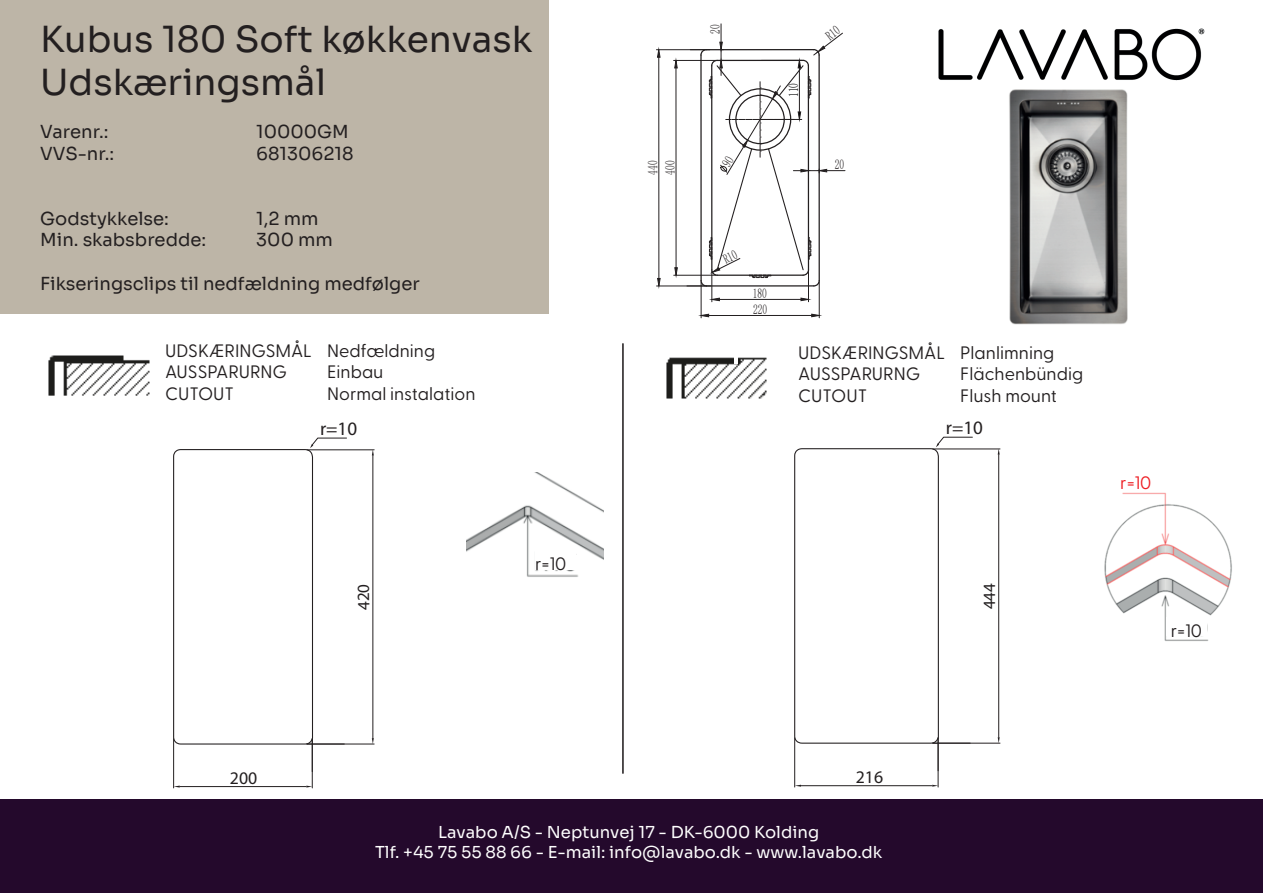
<style>
.page{position:relative;width:1263px;height:893px;background:#fff}
.page>*{position:absolute;margin:0;border:0;box-sizing:border-box;transform-origin:0 0}
.t1{font:36px/43.2px "Sora";color:#231f20}
.t2{font:19.05px "Myriad Pro";color:#231f20}
.t3{font:18px/21.6px "Greycliff CF";color:#231f20}
.t4{font:18px "Sora";color:#231f20}
.t5{font:18px "Greycliff CF";color:#ee1d23}
.t6{font:17.85px "Myriad Pro";color:#231f20}
.t7{font:17.1px "Myriad Pro";letter-spacing:-.01em;color:#231f20}
.t8{font:16.5px/19.8px "Sora";color:#fff;text-align:center}
.t9{font:13.5px/17.2px "Sim Sun";color:#231f20;scale:.7 1}
.t10{font:13.5px "Sim Sun";color:#000001;scale:.7 1}
</style>
<div class="page">
<div style="left:0;top:800px;width:1263px;height:93px;background:#24092c"></div>
<div style="left:0;top:0;width:548px;height:313px;background:#bdb5a7"></div>
<hr style="left:622px;top:343px;width:2px;height:431px;background:#231f20">
<img style="left:467px;top:472px;width:137px;height:105px">
<div style="left:535px;top:546px;width:41px;height:24px;background:#fff"></div>
<div style="left:566px;top:555px;width:26px;height:15px;background:#fff"></div>
<img style="left:1104px;top:492px;width:128px;height:149px">
<div style="left:1166px;top:617px;width:41px;height:19px;background:#fff"></div>
<img style="left:48px;top:355px;width:102px;height:41px">
<img style="left:666px;top:357px;width:101px;height:42px">
<hr style="left:312px;top:739px;width:1px;height:49px;background:#231f20">
<hr style="left:173px;top:739px;width:1px;height:49px;background:#231f20">
<hr style="left:180px;top:786px;width:126px;height:1px;background:#231f20">
<hr style="left:307px;top:744px;width:67px;height:1px;background:#231f20">
<hr style="left:307px;top:449px;width:67px;height:1px;background:#231f20">
<hr style="left:372px;top:455px;width:1px;height:283px;background:#231f20">
<svg style="left:372px;top:738px;width:2px;height:6px"></svg>
<svg style="left:173px;top:437px;width:174px;height:308px"></svg>
<hr style="left:938px;top:738px;width:1px;height:49px;background:#231f20">
<hr style="left:794px;top:738px;width:1px;height:49px;background:#231f20">
<hr style="left:801px;top:785px;width:131px;height:1px;background:#231f20">
<hr style="left:933px;top:743px;width:67px;height:1px;background:#231f20">
<hr style="left:933px;top:449px;width:67px;height:1px;background:#231f20">
<hr style="left:998px;top:455px;width:1px;height:282px;background:#231f20">
<svg style="left:794px;top:436px;width:179px;height:308px"></svg>
<img style="left:938px;top:28px;width:267px;height:53px">
<svg style="left:734px;top:358px;width:4px;height:6px"></svg>
<hr style="left:808px;top:271px;width:1px;height:31px;background:#231f20">
<hr style="left:711px;top:271px;width:1px;height:31px;background:#231f20">
<hr style="left:719px;top:299px;width:82px;height:1px;background:#231f20">
<svg style="left:800px;top:297px;width:8px;height:4px"></svg>
<svg style="left:711px;top:297px;width:9px;height:4px"></svg>
<hr style="left:674px;top:60px;width:42px;height:1px;background:#231f20">
<hr style="left:674px;top:275px;width:42px;height:1px;background:#231f20">
<hr style="left:676px;top:68px;width:1px;height:200px;background:#231f20">
<svg style="left:674px;top:61px;width:4px;height:8px"></svg>
<svg style="left:674px;top:267px;width:4px;height:9px"></svg>
<hr style="left:656px;top:49px;width:49px;height:1px;background:#231f20">
<hr style="left:656px;top:286px;width:49px;height:1px;background:#231f20">
<hr style="left:658px;top:57px;width:1px;height:221px;background:#231f20">
<svg style="left:657px;top:49px;width:4px;height:9px"></svg>
<svg style="left:657px;top:278px;width:4px;height:9px"></svg>
<hr style="left:701px;top:282px;width:1px;height:36px;background:#231f20">
<hr style="left:819px;top:282px;width:1px;height:36px;background:#231f20">
<hr style="left:709px;top:315px;width:103px;height:1px;background:#231f20">
<svg style="left:700px;top:313px;width:9px;height:4px"></svg>
<svg style="left:811px;top:313px;width:9px;height:4px"></svg>
<img style="left:1009px;top:89px;width:119px;height:235px">
<svg style="left:687px;top:24px;width:158px;height:263px"></svg>
<h1 class="t1" style="left:40px;top:14px;width:494px">Kubus 180 Soft køkkenvask<br>Udskæringsmål</h1>
<p class="t4" style="left:40px;top:117px;width:70px">Varenr.:</p>
<p class="t4" style="left:256px;top:117px;width:94px">10000GM</p>
<p class="t4" style="left:40px;top:139px;width:75px">VVS-nr.:</p>
<p class="t4" style="left:256px;top:139px;width:99px">681306218</p>
<p class="t9" style="left:706px;top:34px;width:15px;rotate:-90deg">20</p>
<p class="t9" style="left:644px;top:175px;width:22px;rotate:-90deg">440<br>400</p>
<p class="t10" style="left:786px;top:97px;width:22px;rotate:-90deg">110</p>
<p class="t9" style="left:835px;top:156px;width:15px">20</p>
<p class="t4" style="left:40px;top:203px;width:130px">Godstykkelse:</p>
<p class="t4" style="left:256px;top:203px;width:64px">1,2 mm</p>
<p class="t4" style="left:40px;top:225px;width:167px">Min. skabsbredde:</p>
<p class="t4" style="left:256px;top:225px;width:78px">300 mm</p>
<p class="t4" style="left:40px;top:268px;width:381px">Fikseringsclips til nedfældning medfølger</p>
<p class="t9" style="left:753px;top:285px;width:22px">180</p>
<p class="t9" style="left:753px;top:301px;width:22px">220</p>
<p class="t3" style="left:165px;top:338px;width:272px">UDSKÆRINGSMÅL Nedfældning<br>AUSSPARURNG</p>
<p class="t3" style="left:327px;top:360px;width:58px">Einbau</p>
<p class="t3" style="left:798px;top:340px;width:258px">UDSKÆRINGSMÅL Planlimning<br>AUSSPARURNG</p>
<p class="t3" style="left:960px;top:362px;width:124px">Flächenbündig</p>
<p class="t3" style="left:165px;top:381px;width:71px">CUTOUT</p>
<p class="t3" style="left:327px;top:381px;width:150px">Normal instalation</p>
<p class="t3" style="left:798px;top:383px;width:71px">CUTOUT</p>
<p class="t3" style="left:960px;top:383px;width:98px">Flush mount</p>
<p class="t2" style="left:320px;top:417px;width:39px">r=10</p>
<p class="t2" style="left:946px;top:416px;width:39px">r=10</p>
<p class="t5" style="left:1120px;top:469px;width:32px">r=10</p>
<p class="t3" style="left:535px;top:552px;width:32px">r=10</p>
<p class="t7" style="left:353px;top:610px;width:28px;rotate:-90deg">420</p>
<p class="t7" style="left:979px;top:609px;width:28px;rotate:-90deg">444</p>
<p class="t3" style="left:1171px;top:618px;width:32px">r=10</p>
<p class="t6" style="left:230px;top:767px;width:29px">200</p>
<p class="t6" style="left:856px;top:766px;width:29px">216</p>
<p class="t8" style="left:375px;top:821px;width:509px">Lavabo A/S - Neptunvej 17 - DK-6000 Kolding<br>Tlf. +45 75 55 88 66 - E-mail: info@lavabo.dk - www.lavabo.dk</p>
</div>
